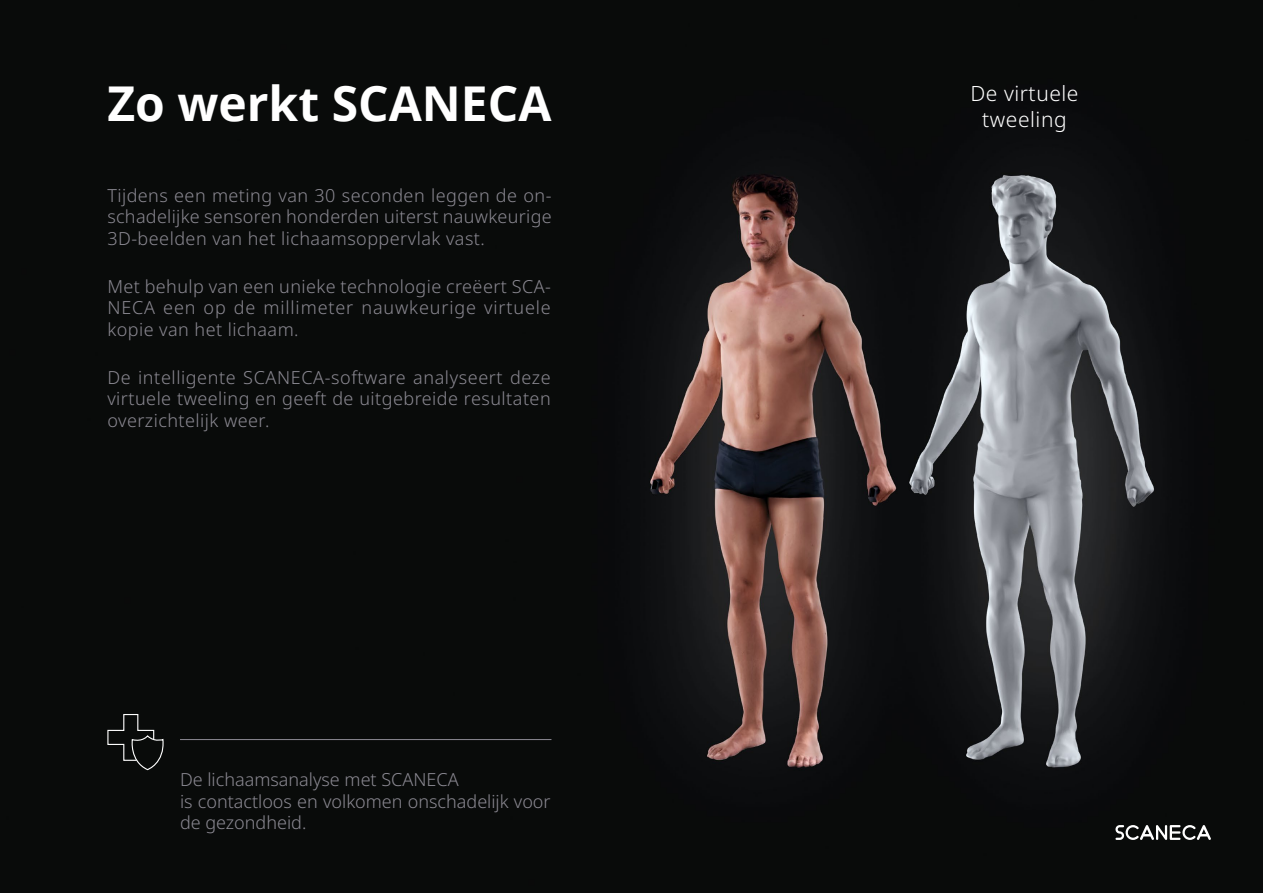
<style>
.page{position:relative;width:1263px;height:893px;background:#fff}
.page>*{position:absolute;margin:0;border:0;box-sizing:border-box;transform-origin:0 0}
.t1{font:700 48px "Noto Sans";color:#fff}
.t2{font:300 21px/25.2px "Noto Sans";letter-spacing:.025em;color:#fff;text-align:center}
.t3{font:300 18px/21.6px "Noto Sans";letter-spacing:.025em;color:#8b8992;text-align:justify}
.t4{font:300 18px/21.6px "Noto Sans";color:#8b8992}
</style>
<div class="page">
<img style="left:0;top:0;width:1263px;height:893px">
<svg style="left:107px;top:712px;width:58px;height:59px;background:#1d1f1e"></svg>
<hr style="left:180px;top:739px;width:371px;height:1px;background:#8b8992">
<svg style="left:1115px;top:825px;width:96px;height:15px"></svg>
<h1 class="t1" style="left:107px;top:70px;width:446px">Zo werkt SCANECA</h1>
<p class="t3" style="left:107px;top:185px;width:446px">Tijdens een meting van 30 seconden leggen de on&shy;schadelijke sensoren honderden uiterst nauwkeurige 3D-beelden van het lichaamsoppervlak vast.</p>
<p class="t3" style="left:107px;top:276px;width:445px">Met behulp van een unieke technologie creëert SCA-NECA een op de millimeter nauwkeurige virtuele kopie van het lichaam.</p>
<p class="t3" style="left:107px;top:367px;width:445px">De intelligente SCANECA-software analyseert deze virtuele tweeling en geeft de uitgebreide resultaten overzichtelijk weer.</p>
<p class="t4" style="left:180px;top:769px;width:372px">De lichaamsanalyse met SCANECA<br>is contactloos en volkomen onschadelijk voor de gezondheid.</p>
<p class="t2" style="left:970px;top:82px;width:110px">De virtuele tweeling</p>
</div>
